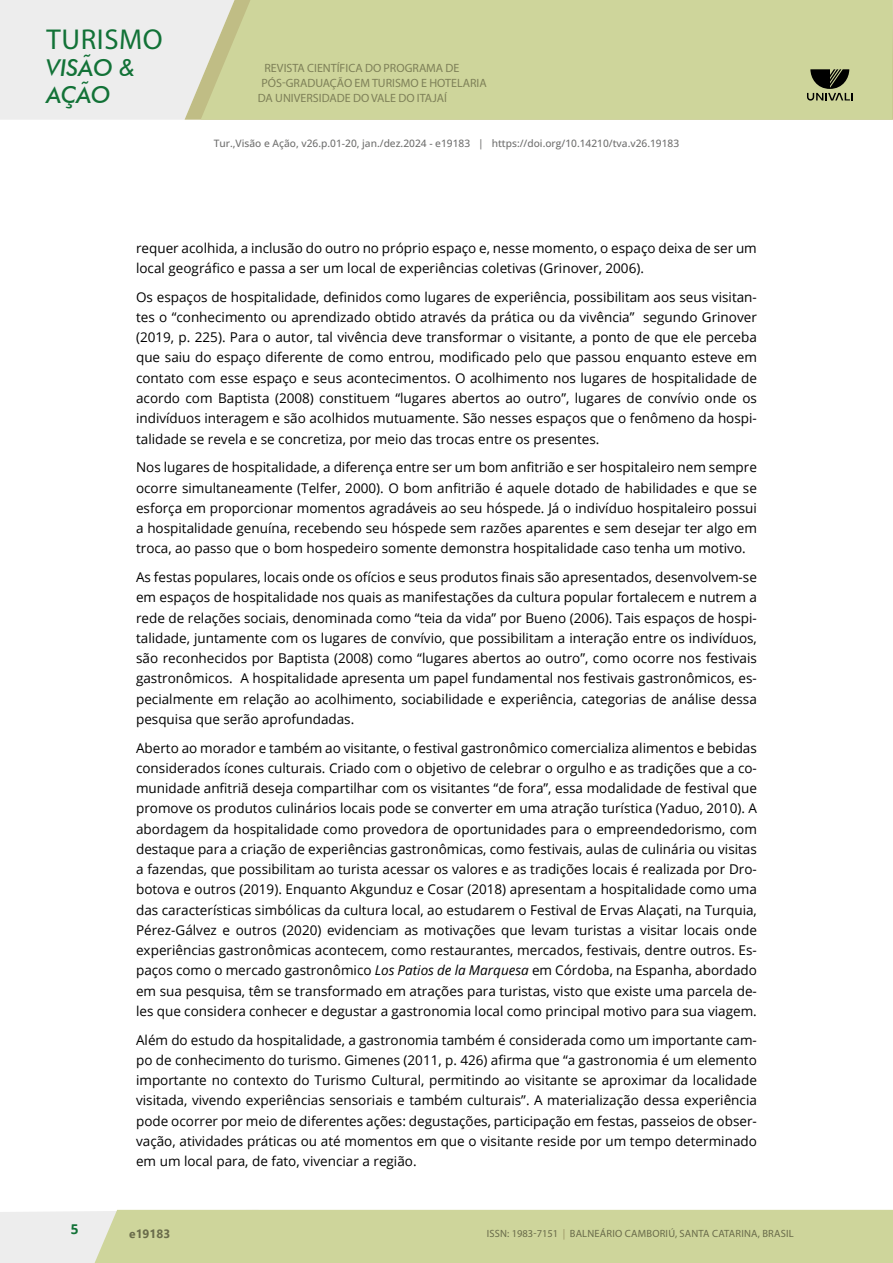
<style>
.page{position:relative;width:893px;height:1263px;background:#fff}
.page>*{position:absolute;margin:0;border:0;box-sizing:border-box;transform-origin:0 0}
.t1{font:28.8px "Myriad Pro";letter-spacing:.02em;color:#127237}
.t2{font:italic 500 23.25px/26.5px "Futura BT";color:#127237}
.t3{font:13.5px/20.2px "Open Sans";color:#000;text-align:justify}
.t4{font:700 13.5px "Open Sans";color:#127237}
.t5{font:12px "Myriad Pro";color:#7e8058}
.t6{font:700 12px "Segoe UI";color:#696b4a}
.t7{font:10.5px "Myriad Pro";letter-spacing:.02em;color:#696b4a}
.t8{font:500 10.2px "Open Sans";color:#70706f}
.s1{font-style:italic}
.s2{color:#98905f}
</style>
<div class="page">
<div style="left:0;top:0;width:185px;height:120px;background:#ededed"></div>
<svg style="left:185px;top:0;width:708px;height:120px;fill:#ededed"></svg>
<div style="left:201px;top:0;width:691px;height:120px;background:#ced59b"></div>
<svg style="left:0;top:1210px;width:893px;height:53px"></svg>
<svg style="left:807px;top:69px;width:46px;height:32px"></svg>
<h1 class="t1" style="left:47px;top:22px;width:118px">TURISMO</h1>
<h2 class="t2" style="left:46px;top:54px;width:90px">VISÃO &amp;<br>AÇÃO</h2>
<p class="t5" style="left:264px;top:60px;width:196px">REVISTA CIENTÍFICA DO PROGRAMA DE</p>
<p class="t5" style="left:261px;top:75px;width:227px">PÓS-GRADUAÇÃO EM TURISMO E HOTELARIA</p>
<p class="t5" style="left:258px;top:90px;width:191px">DA UNIVERSIDADE DO VALE DO ITAJAÍ</p>
<p class="t8" style="left:214px;top:136px;width:467px">Tur.,Visão e Ação, v26.p.01-20, jan./dez.2024 - e19183 | https://doi.org/10.14210/tva.v26.19183</p>
<p class="t3" style="left:136px;top:237px;width:622px">requer acolhida, a inclusão do outro no próprio espaço e, nesse momento, o espaço deixa de ser um local geográfico e passa a ser um local de experiências coletivas (Grinover, 2006).</p>
<p class="t3" style="left:136px;top:286px;width:622px">Os espaços de hospitalidade, definidos como lugares de experiência, possibilitam aos seus visitan&shy;tes o “conhecimento ou aprendizado obtido através da prática ou da vivência” segundo Grinover (2019, p. 225). Para o autor, tal vivência deve transformar o visitante, a ponto de que ele perceba que saiu do espaço diferente de como entrou, modificado pelo que passou enquanto esteve em contato com esse espaço e seus acontecimentos. O acolhimento nos lugares de hospitalidade de acordo com Baptista (2008) constituem “lugares abertos ao outro”, lugares de convívio onde os indivíduos interagem e são acolhidos mutuamente. São nesses espaços que o fenômeno da hospi&shy;talidade se revela e se concretiza, por meio das trocas entre os presentes.</p>
<p class="t3" style="left:136px;top:457px;width:622px">Nos lugares de hospitalidade, a diferença entre ser um bom anfitrião e ser hospitaleiro nem sempre ocorre simultaneamente (Telfer, 2000). O bom anfitrião é aquele dotado de habilidades e que se esforça em proporcionar momentos agradáveis ao seu hóspede. Já o indivíduo hospitaleiro possui a hospitalidade genuína, recebendo seu hóspede sem razões aparentes e sem desejar ter algo em troca, ao passo que o bom hospedeiro somente demonstra hospitalidade caso tenha um motivo.</p>
<p class="t3" style="left:136px;top:567px;width:622px">As festas populares, locais onde os ofícios e seus produtos finais são apresentados, desenvolvem-se em espaços de hospitalidade nos quais as manifestações da cultura popular fortalecem e nutrem a rede de relações sociais, denominada como “teia da vida” por Bueno (2006). Tais espaços de hospi&shy;talidade, juntamente com os lugares de convívio, que possibilitam a interação entre os indivíduos, são reconhecidos por Baptista (2008) como “lugares abertos ao outro”, como ocorre nos festivais gastronômicos. A hospitalidade apresenta um papel fundamental nos festivais gastronômicos, es&shy;pecialmente em relação ao acolhimento, sociabilidade e experiência, categorias de análise dessa pesquisa que serão aprofundadas.</p>
<p class="t3" style="left:136px;top:737px;width:622px">Aberto ao morador e também ao visitante, o festival gastronômico comercializa alimentos e bebidas considerados ícones culturais. Criado com o objetivo de celebrar o orgulho e as tradições que a co&shy;munidade anfitriã deseja compartilhar com os visitantes “de fora”, essa modalidade de festival que promove os produtos culinários locais pode se converter em uma atração turística (Yaduo, 2010). A abordagem da hospitalidade como provedora de oportunidades para o empreendedorismo, com destaque para a criação de experiências gastronômicas, como festivais, aulas de culinária ou visitas a fazendas, que possibilitam ao turista acessar os valores e as tradições locais é realizada por Dro&shy;botova e outros (2019). Enquanto Akgunduz e Cosar (2018) apresentam a hospitalidade como uma das características simbólicas da cultura local, ao estudarem o Festival de Ervas Alaçati, na Turquia, Pérez-Gálvez e outros (2020) evidenciam as motivações que levam turistas a visitar locais onde experiências gastronômicas acontecem, como restaurantes, mercados, festivais, dentre outros. Es&shy;paços como o mercado gastronômico <span class="s1">Los Patios de la Marquesa</span> em Córdoba, na Espanha, abordado em sua pesquisa, têm se transformado em atrações para turistas, visto que existe uma parcela de&shy;les que considera conhecer e degustar a gastronomia local como principal motivo para sua viagem.</p>
<p class="t3" style="left:136px;top:1029px;width:622px">Além do estudo da hospitalidade, a gastronomia também é considerada como um importante cam&shy;po de conhecimento do turismo. Gimenes (2011, p. 426) afirma que “a gastronomia é um elemento importante no contexto do Turismo Cultural, permitindo ao visitante se aproximar da localidade visitada, vivendo experiências sensoriais e também culturais”. A materialização dessa experiência pode ocorrer por meio de diferentes ações: degustações, participação em festas, passeios de obser&shy;vação, atividades práticas ou até momentos em que o visitante reside por um tempo determinado em um local para, de fato, vivenciar a região.</p>
<p class="t4" style="left:71px;top:1219px;width:9px">5</p>
<p class="t7" style="left:487px;top:1227px;width:308px">ISSN: 1983-7151 <span class="s2">|</span> BALNEÁRIO CAMBORIÚ, SANTA CATARINA, BRASIL</p>
<p class="t6" style="left:129px;top:1222px;width:42px">e19183</p>
</div>
